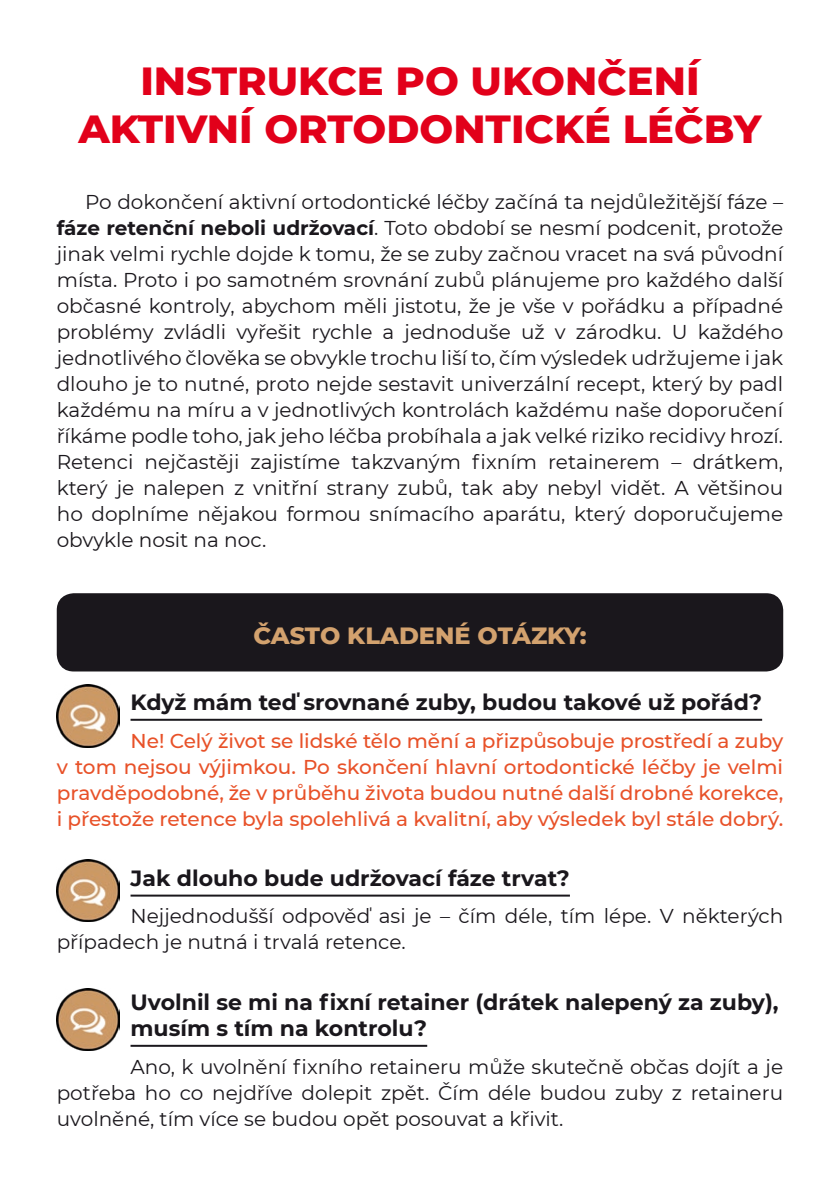
<style>
.page{position:relative;width:840px;height:1191px;background:#fff}
.page>*{position:absolute;margin:0;border:0;box-sizing:border-box;transform-origin:0 0}
.t1{font:800 40px/48px "Montserrat";color:#e2001a;text-align:center}
.Nadpis{font:800 24px "Montserrat";color:#d3a26e}
.Otázka{font:700 22px/26.4px "Montserrat";color:#1a171c}
.Odstavec{font:20px/26px "Montserrat";color:#1a171c;text-align:justify}
.Odpověď{font:500 20px/26px "Montserrat";color:#e85128;text-align:justify}
.Odpověď-2{font:20px/26px "Montserrat";color:#1a171c}
.s1{font-weight:700}
</style>
<div class="page">
<div style="left:57px;top:593px;width:725px;height:78px;background:#1a171c;border-radius:17px"></div>
<hr style="left:130px;top:719px;width:631px;height:2px;background:#1a171c">
<hr style="left:130px;top:894px;width:439px;height:2px;background:#1a171c">
<hr style="left:130px;top:1044px;width:297px;height:2px;background:#1a171c">
<img style="left:57px;top:859px;width:62px;height:62px">
<img style="left:57px;top:988px;width:62px;height:62px">
<img style="left:57px;top:685px;width:62px;height:62px">
<p class="t1" style="left:78px;top:55px;width:684px">INSTRUKCE PO UKONČENÍ<br>AKTIVNÍ ORTODONTICKÉ LÉČBY</p>
<p class="Odstavec" style="left:57px;top:188px;width:727px;text-indent:28px">Po dokončení aktivní ortodontické léčby začíná ta nejdůležitější fáze – <span class="s1">fáze retenční neboli udržovací</span>. Toto období se nesmí podcenit, protože jinak velmi rychle dojde k tomu, že se zuby začnou vracet na svá původní místa. Proto i po samotném srovnání zubů plánujeme pro každého další občasné kontroly, abychom měli jistotu, že je vše v pořádku a případné problémy zvládli vyřešit rychle a jednoduše už v zárodku. U každého jednotlivého člověka se obvykle trochu liší to, čím výsledek udržujeme i jak dlouho je to nutné, proto nejde sestavit univerzální recept, který by padl každému na míru a v jednotlivých kontrolách každému naše doporučení říkáme podle toho, jak jeho léčba probíhala a jak velké riziko recidivy hrozí.<br>Retenci nejčastěji zajistíme takzvaným fixním retainerem – drátkem, který je nalepen z vnitřní strany zubů, tak aby nebyl vidět. A většinou ho doplníme nějakou formou snímacího aparátu, který doporučujeme obvykle nosit na noc.</p>
<p class="Nadpis" style="left:253px;top:618px;width:334px">ČASTO KLADENÉ OTÁZKY:</p>
<p class="Otázka" style="left:130px;top:688px;width:632px">Když mám teď srovnané zuby, budou takové už pořád?</p>
<p class="Odpověď" style="left:57px;top:726px;width:727px;text-indent:74px">Ne! Celý život se lidské tělo mění a přizpůsobuje prostředí a zuby v tom nejsou výjimkou. Po skončení hlavní ortodontické léčby je velmi pravděpodobné, že v průběhu života budou nutné další drobné korekce, i přestože retence byla spolehlivá a kvalitní, aby výsledek byl stále dobrý.</p>
<p class="Otázka" style="left:130px;top:864px;width:440px">Jak dlouho bude udržovací fáze trvat?</p>
<p class="Odpověď-2" style="left:57px;top:902px;width:727px;text-indent:74px">Nejjednodušší odpověď asi je – čím déle, tím lépe. V některých případech je nutná i trvalá retence.</p>
<p class="Otázka" style="left:130px;top:987px;width:649px">Uvolnil se mi na fixní retainer (drátek nalepený za zuby), musím s tím na kontrolu?</p>
<p class="Odpověď-2" style="left:57px;top:1052px;width:727px;text-align:justify;text-indent:74px">Ano, k uvolnění fixního retaineru může skutečně občas dojít a je potřeba ho co nejdříve dolepit zpět. Čím déle budou zuby z retaineru uvolněné, tím více se budou opět posouvat a křivit.</p>
</div>
